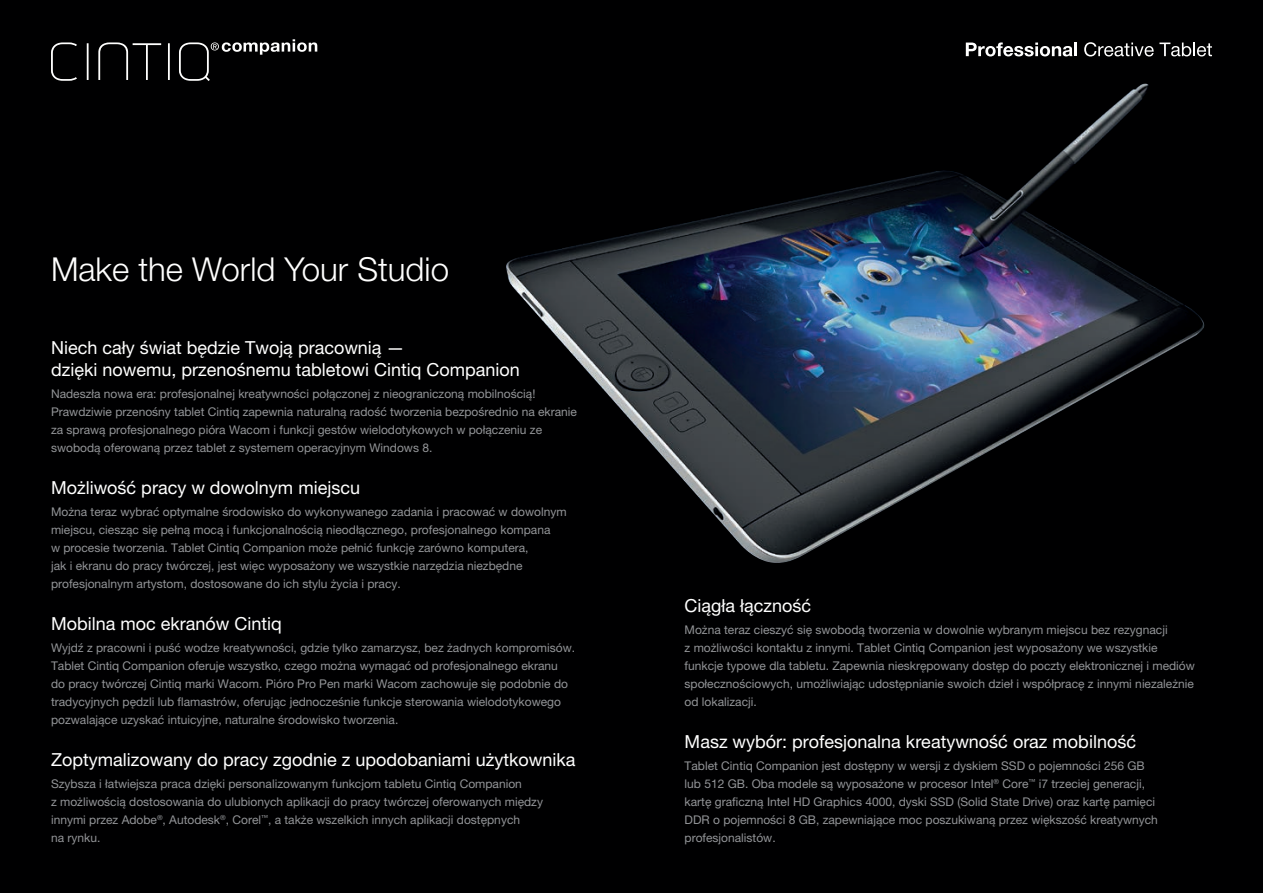
<style>
.page{position:relative;width:1263px;height:893px;background:#000001}
.page>*{position:absolute;margin:0;border:0;box-sizing:border-box;transform-origin:0 0}
.t1{font:300 33px "Helvetica Neue LT Pro";color:#fff}
.t2{font:18px/21.6px "Helvetica Neue LT Pro";color:#fff}
.t3{font:12px/18px "Helvetica Neue LT Pro";color:#939598}
</style>
<div class="page">
<img style="left:506px;top:84px;width:698px;height:479px">
<svg style="left:51px;top:39px;width:266px;height:42px"></svg>
<svg style="left:966px;top:42px;width:111px;height:14px"></svg>
<svg style="left:1084px;top:42px;width:128px;height:14px"></svg>
<h1 class="t1" style="left:51px;top:249px;width:399px">Make the World Your Studio</h1>
<h2 class="t2" style="left:51px;top:337px;width:470px">Niech cały świat będzie Twoją pracownią —<br>dzięki nowemu, przenośnemu tabletowi Cintiq Companion</h2>
<p class="t3" style="left:51px;top:385px;width:527px">Nadeszła nowa era: profesjonalnej kreatywności połączonej z nieograniczoną mobilnością!<br>Prawdziwie przenośny tablet Cintiq zapewnia naturalną radość tworzenia bezpośrednio na ekranie za sprawą profesjonalnego pióra Wacom i funkcji gestów wielodotykowych w połączeniu ze swobodą oferowaną przez tablet z systemem operacyjnym Windows 8.</p>
<h2 class="t2" style="left:51px;top:476px;width:310px">Możliwość pracy w dowolnym miejscu</h2>
<p class="t3" style="left:51px;top:503px;width:517px">Można teraz wybrać optymalne środowisko do wykonywanego zadania i pracować w dowolnym miejscu, ciesząc się pełną mocą i funkcjonalnością nieodłącznego, profesjonalnego kompana<br>w procesie tworzenia. Tablet Cintiq Companion może pełnić funkcję zarówno komputera,<br>jak i ekranu do pracy twórczej, jest więc wyposażony we wszystkie narzędzia niezbędne profesjonalnym artystom, dostosowane do ich stylu życia i pracy.</p>
<h2 class="t2" style="left:51px;top:612px;width:232px">Mobilna moc ekranów Cintiq</h2>
<p class="t3" style="left:51px;top:638px;width:526px">Wyjdź z pracowni i puść wodze kreatywności, gdzie tylko zamarzysz, bez żadnych kompromisów.<br>Tablet Cintiq Companion oferuje wszystko, czego można wymagać od profesjonalnego ekranu<br>do pracy twórczej Cintiq marki Wacom. Pióro Pro Pen marki Wacom zachowuje się podobnie do tradycyjnych pędzli lub flamastrów, oferując jednocześnie funkcje sterowania wielodotykowego pozwalające uzyskać intuicyjne, naturalne środowisko tworzenia.</p>
<h2 class="t2" style="left:51px;top:748px;width:526px">Zoptymalizowany do pracy zgodnie z upodobaniami użytkownika</h2>
<p class="t3" style="left:51px;top:774px;width:493px">Szybsza i łatwiejsza praca dzięki personalizowanym funkcjom tabletu Cintiq Companion<br>z możliwością dostosowania do ulubionych aplikacji do pracy twórczej oferowanych między innymi przez Adobe<sup>®</sup>, Autodesk<sup>®</sup>, Corel<sup>™</sup>, a także wszelkich innych aplikacji dostępnych<br>na rynku.</p>
<h2 class="t2" style="left:685px;top:594px;width:128px">Ciągła łączność</h2>
<p class="t3" style="left:685px;top:620px;width:512px">Można teraz cieszyć się swobodą tworzenia w dowolnie wybranym miejscu bez rezygnacji<br>z możliwości kontaktu z innymi. Tablet Cintiq Companion jest wyposażony we wszystkie funkcje typowe dla tabletu. Zapewnia nieskrępowany dostęp do poczty elektronicznej i mediów społecznościowych, umożliwiając udostępnianie swoich dzieł i współpracę z innymi niezależnie od lokalizacji.</p>
<h2 class="t2" style="left:685px;top:730px;width:453px">Masz wybór: profesjonalna kreatywność oraz mobilność</h2>
<p class="t3" style="left:685px;top:756px;width:475px">Tablet Cintiq Companion jest dostępny w wersji z dyskiem SSD o pojemności 256 GB lub 512 GB. Oba modele są wyposażone w procesor Intel<sup>®</sup> Core<sup>™</sup> i7 trzeciej generacji, kartę graficzną Intel HD Graphics 4000, dyski SSD (Solid State Drive) oraz kartę pamięci DDR o pojemności 8 GB, zapewniające moc poszukiwaną przez większość kreatywnych profesjonalistów.</p>
</div>
